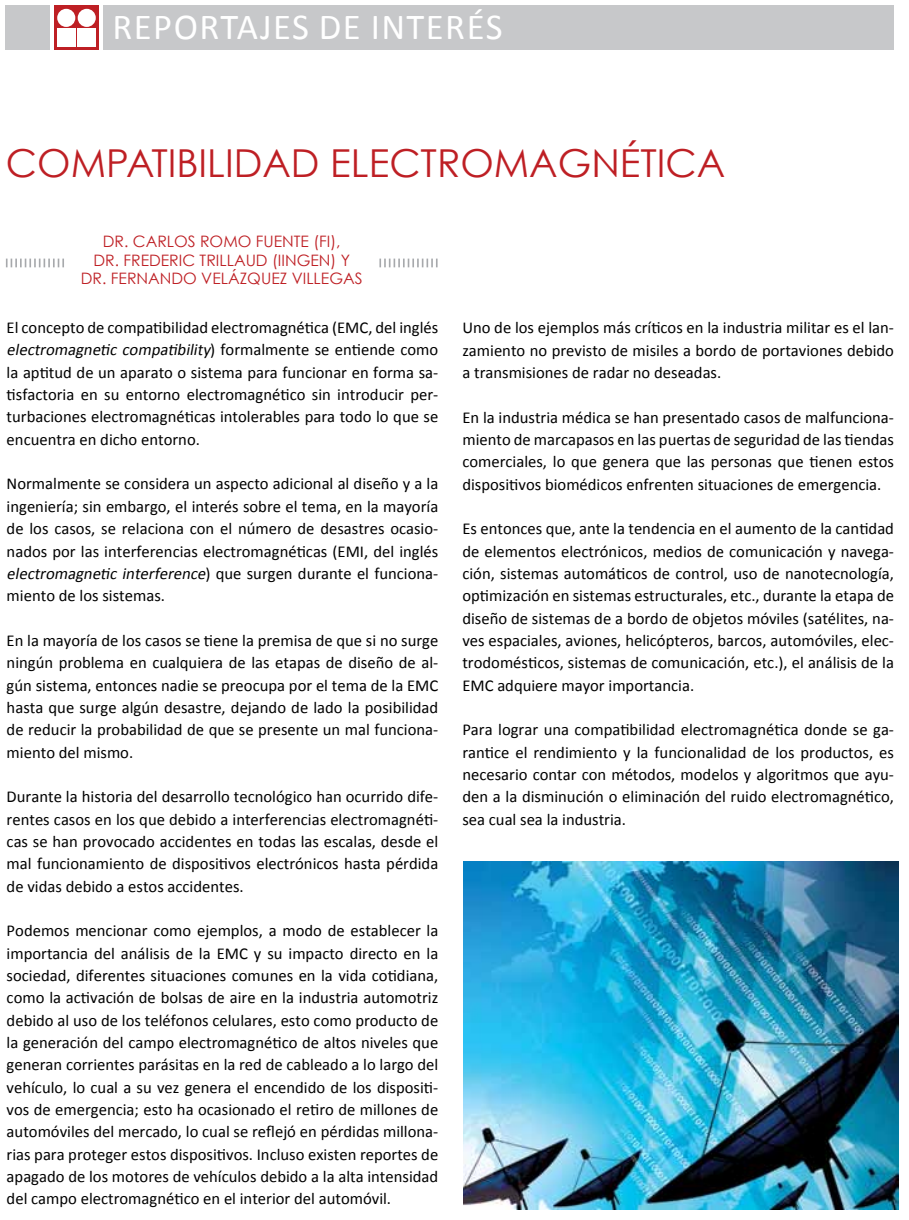
<style>
.page{position:relative;width:909px;height:1220px;background:#fff}
.page>*{position:absolute;margin:0;border:0;box-sizing:border-box;transform-origin:0 0}
.t1{font:38.5px "Weezer Font";color:#be1f24}
.t2{font:36.75px "Calibri";color:#fff}
.t3{font:16.62px/22.4px "Calibri";color:#000;text-align:justify}
.t4{font:15.75px "Weezer Font";color:#be1f24}
.s1{font-style:italic}
</style>
<div class="page">
<div style="left:6px;top:6px;width:888px;height:44px;background:#c7c8ca"></div>
<div style="left:50px;top:0;width:53px;height:59px;background:#fff"></div>
<svg style="left:54px;top:6px;width:45px;height:44px"></svg>
<div style="left:57px;top:9px;width:18px;height:18px;background:#fff;border-radius:50%"></div>
<div style="left:57px;top:29px;width:18px;height:18px;background:#fff"></div>
<div style="left:78px;top:9px;width:18px;height:18px;background:#fff;border-radius:50%"></div>
<div style="left:78px;top:29px;width:18px;height:18px;background:#fff"></div>
<svg style="left:6px;top:258px;width:58px;height:9px"></svg>
<svg style="left:379px;top:258px;width:58px;height:9px"></svg>
<img style="left:463px;top:861px;width:435px;height:347px">
<h2 class="t2" style="left:112px;top:3px;width:42px">Reportajes</h2>
<h2 class="t2" style="left:319px;top:3px;width:71px">de interés</h2>
<h1 class="t1" style="left:6px;top:140px;width:54px">COMPATIBILIDAD</h1>
<h1 class="t1" style="left:330px;top:140px;width:27px">ELECTROMAGN</h1>
<h1 class="t1" style="left:620px;top:140px;width:43px">ÉTICA</h1>
<p class="t4" style="left:103px;top:231px;width:54px">DR. CARLOS</p>
<p class="t4" style="left:200px;top:231px;width:24px">ROMO</p>
<p class="t4" style="left:256px;top:231px;width:18px">FUENTE</p>
<p class="t4" style="left:313px;top:231px;width:29px">(FI),</p>
<p class="t4" style="left:93px;top:250px;width:48px">DR. FREDERIC</p>
<p class="t4" style="left:200px;top:250px;width:17px">TRILLAUD</p>
<p class="t4" style="left:272px;top:250px;width:78px">(IINGEN) Y</p>
<p class="t4" style="left:81px;top:269px;width:50px">DR. FERNANDO</p>
<p class="t4" style="left:201px;top:269px;width:58px">VELÁZQUE</p>
<p class="t4" style="left:280px;top:269px;width:22px">Z VILLEGAS</p>
<p class="t3" style="left:7px;top:316px;width:433px">El concepto de compatibilidad electromagnética (EMC, del inglés <span class="s1">electromagnetic compatibility</span>) fo r m a l m e n t e s e e n ti e n d e c o m o la aptitud de un aparato o sistema para funcionar en forma sa&shy;tisfactoria en su entorno electromagnético sin introducir per&shy;turbaciones electromagnéticas intolerables para todo lo que se encuentra en dicho entorno.</p>
<p class="t3" style="left:7px;top:472px;width:433px">Normalmente se considera un aspecto adicional al diseño y a la ingeniería; sin embargo, el interés sobre el tema, en la mayoría de los casos, se relaciona con el número de desastres ocasio&shy;nados por las interferencias electromagnéticas (EMI, del inglés <span class="s1">electromagnetic interference</span>) q u e s u rg e n d u ra n t e e l fu n c i o n a - miento de los sistemas.</p>
<p class="t3" style="left:7px;top:629px;width:433px">En la mayoría de los casos se tiene la premisa de que si no surge ningún problema en cualquiera de las etapas de diseño de al&shy;gún sistema, entonces nadie se preocupa por el tema de la EMC hasta que surge algún desastre, dejando de lado la posibilidad de reducir la probabilidad de que se presente un mal funciona&shy;miento del mismo.</p>
<p class="t3" style="left:7px;top:785px;width:433px">Durante la historia del desarrollo tecnológico han ocurrido dife&shy;rentes casos en los que debido a interferencias electromagnéti&shy;cas se han provocado accidentes en todas las escalas, desde el mal funcionamiento de dispositivos electrónicos hasta pérdida de vidas debido a estos accidentes.</p>
<p class="t3" style="left:7px;top:919px;width:433px">Podemos mencionar como ejemplos, a modo de establecer la importancia del análisis de la EMC y su impacto directo en la sociedad, diferentes situaciones comunes en la vida cotidiana, como la activación de bolsas de aire en la industria automotriz debido al uso de los teléfonos celulares, esto como producto de la generación del campo electromagnético de altos niveles que generan corrientes parásitas en la red de cableado a lo largo del vehículo, lo cual a su vez genera el encendido de los dispositi&shy;vos de emergencia; esto ha ocasionado el retiro de millones de automóviles del mercado, lo cual se reflejó en pérdidas millona&shy;rias para proteger estos dispositivos. Incluso existen reportes de apagado de los motores de vehículos debido a la alta intensidad del campo electromagnético en el interior del automóvil.</p>
<p class="t3" style="left:462px;top:316px;width:433px">Uno de los ejemplos más críticos en la industria militar es el lan&shy;zamiento no previsto de misiles a bordo de portaviones debido a transmisiones de radar no deseadas.</p>
<p class="t3" style="left:462px;top:406px;width:433px">En la industria médica se han presentado casos de malfunciona&shy;miento de marcapasos en las puertas de seguridad de las tiendas comerciales, lo que genera que las personas que tienen estos dispositivos biomédicos enfrenten situaciones de emergencia.</p>
<p class="t3" style="left:462px;top:517px;width:433px">Es entonces que, ante la tendencia en el aumento de la cantidad de elementos electrónicos, medios de comunicación y navega&shy;ción, sistemas automáticos de control, uso de nanotecnología, optimización en sistemas estructurales, etc., durante la etapa de diseño de sistemas de a bordo de objetos móviles (satélites, na&shy;ves espaciales, aviones, helicópteros, barcos, automóviles, elec&shy;trodomésticos, sistemas de comunicación, etc.), el análisis de la EMC adquiere mayor importancia.</p>
<p class="t3" style="left:462px;top:718px;width:433px">Para lograr una compatibilidad electromagnética donde se ga&shy;rantice el rendimiento y la funcionalidad de los productos, es necesario contar con métodos, modelos y algoritmos que ayu&shy;den a la disminución o eliminación del ruido electromagnético, sea cual sea la industria.</p>
</div>
